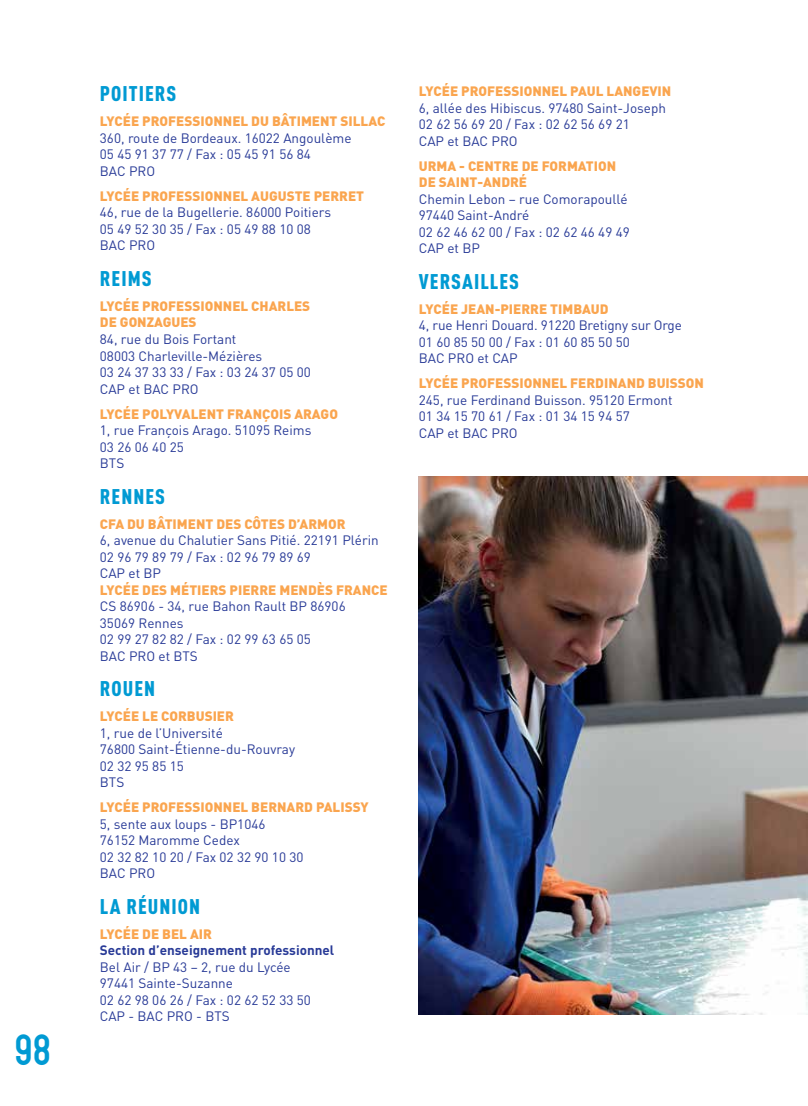
<style>
.page{position:relative;width:808px;height:1106px;background:#fff}
.page>*{position:absolute;margin:0;border:0;box-sizing:border-box;transform-origin:0 0}
.t1{font:45px "Opera Demo";color:#009ad3}
.t2{font:900 21px "DIN Cond";letter-spacing:.05em;color:#009ad3}
.t3{font:13.5px/16.5px "DIN";color:#283a97}
.t4{font:900 13.5px/16.5px "DIN";color:#faa54f}
.t5{font:700 13.5px "DIN";color:#283a97}
</style>
<div class="page">
<img style="left:419px;top:476px;width:389px;height:538px">
<h1 class="t1" style="left:15px;top:1035px;width:38px">98</h1>
<h2 class="t2" style="left:100px;top:81px;width:78px">POITIERS</h2>
<p class="t4" style="left:100px;top:112px;width:287px">LYCÉE PROFESSIONNEL DU BÂTIMENT SILLAC</p>
<p class="t3" style="left:100px;top:129px;width:253px">360, route de Bordeaux. 16022 Angoulème<br>05 45 91 37 77 / Fax : 05 45 91 56 84<br>BAC PRO</p>
<p class="t4" style="left:100px;top:187px;width:266px">LYCÉE PROFESSIONNEL AUGUSTE PERRET</p>
<p class="t3" style="left:100px;top:204px;width:233px">46, rue de la Bugellerie. 86000 Poitiers<br>05 49 52 30 35 / Fax : 05 49 88 10 08<br>BAC PRO</p>
<h2 class="t2" style="left:100px;top:265px;width:53px">REIMS</h2>
<p class="t4" style="left:100px;top:297px;width:212px">LYCÉE PROFESSIONNEL CHARLES<br>DE GONZAGUES</p>
<p class="t3" style="left:100px;top:330px;width:212px">84, rue du Bois Fortant<br>08003 Charleville-Mézières<br>03 24 37 33 33 / Fax : 03 24 37 05 00<br>CAP et BAC PRO</p>
<p class="t4" style="left:100px;top:404px;width:240px">LYCÉE POLYVALENT FRANÇOIS ARAGO</p>
<p class="t3" style="left:100px;top:421px;width:213px">1, rue François Arago. 51095 Reims<br>03 26 06 40 25<br>BTS</p>
<h2 class="t2" style="left:100px;top:483px;width:67px">RENNES</h2>
<p class="t4" style="left:100px;top:515px;width:247px">CFA DU BÂTIMENT DES CÔTES D’ARMOR</p>
<p class="t3" style="left:100px;top:531px;width:280px">6, avenue du Chalutier Sans Pitié. 22191 Plérin<br>02 96 79 89 79 / Fax : 02 96 79 89 69<br>CAP et BP</p>
<p class="t4" style="left:100px;top:580px;width:289px">LYCÉE DES MÉTIERS PIERRE MENDÈS FRANCE</p>
<p class="t3" style="left:100px;top:597px;width:247px">CS 86906 - 34, rue Bahon Rault BP 86906<br>35069 Rennes<br>02 99 27 82 82 / Fax : 02 99 63 65 05<br>BAC PRO et BTS</p>
<h2 class="t2" style="left:100px;top:675px;width:57px">ROUEN</h2>
<p class="t4" style="left:100px;top:707px;width:136px">LYCÉE LE CORBUSIER</p>
<p class="t3" style="left:100px;top:724px;width:197px">1, rue de l’Université<br>76800 Saint-Étienne-du-Rouvray<br>02 32 95 85 15<br>BTS</p>
<p class="t4" style="left:100px;top:798px;width:270px">LYCÉE PROFESSIONNEL BERNARD PALISSY</p>
<p class="t3" style="left:100px;top:815px;width:205px">5, sente aux loups - BP1046<br>76152 Maromme Cedex<br>02 32 82 10 20 / Fax 02 32 90 10 30<br>BAC PRO</p>
<h2 class="t2" style="left:100px;top:893px;width:102px">LA RÉUNION</h2>
<p class="t4" style="left:100px;top:925px;width:114px">LYCÉE DE BEL AIR</p>
<p class="t5" style="left:100px;top:941px;width:236px">Section d’enseignement professionnel</p>
<p class="t3" style="left:100px;top:958px;width:212px">Bel Air / BP 43 – 2, rue du Lycée<br>97441 Sainte-Suzanne<br>02 62 98 06 26 / Fax : 02 62 52 33 50<br>CAP - BAC PRO - BTS</p>
<p class="t4" style="left:419px;top:82px;width:254px">LYCÉE PROFESSIONNEL PAUL LANGEVIN</p>
<p class="t3" style="left:419px;top:99px;width:249px">6, allée des Hibiscus. 97480 Saint-Joseph<br>02 62 56 69 20 / Fax : 02 62 56 69 21<br>CAP et BAC PRO</p>
<p class="t4" style="left:419px;top:157px;width:199px">URMA - CENTRE DE FORMATION<br>DE SAINT-ANDRÉ</p>
<p class="t3" style="left:419px;top:190px;width:212px">Chemin Lebon – rue Comorapoullé<br>97440 Saint-André<br>02 62 46 62 00 / Fax : 02 62 46 49 49<br>CAP et BP</p>
<h2 class="t2" style="left:419px;top:268px;width:102px">VERSAILLES</h2>
<p class="t4" style="left:419px;top:300px;width:191px">LYCÉE JEAN-PIERRE TIMBAUD</p>
<p class="t3" style="left:419px;top:317px;width:265px">4, rue Henri Douard. 91220 Bretigny sur Orge<br>01 60 85 50 00 / Fax : 01 60 85 50 50<br>BAC PRO et CAP</p>
<p class="t4" style="left:419px;top:374px;width:287px">LYCÉE PROFESSIONNEL FERDINAND BUISSON</p>
<p class="t3" style="left:419px;top:391px;width:255px">245, rue Ferdinand Buisson. 95120 Ermont<br>01 34 15 70 61 / Fax : 01 34 15 94 57<br>CAP et BAC PRO</p>
</div>
